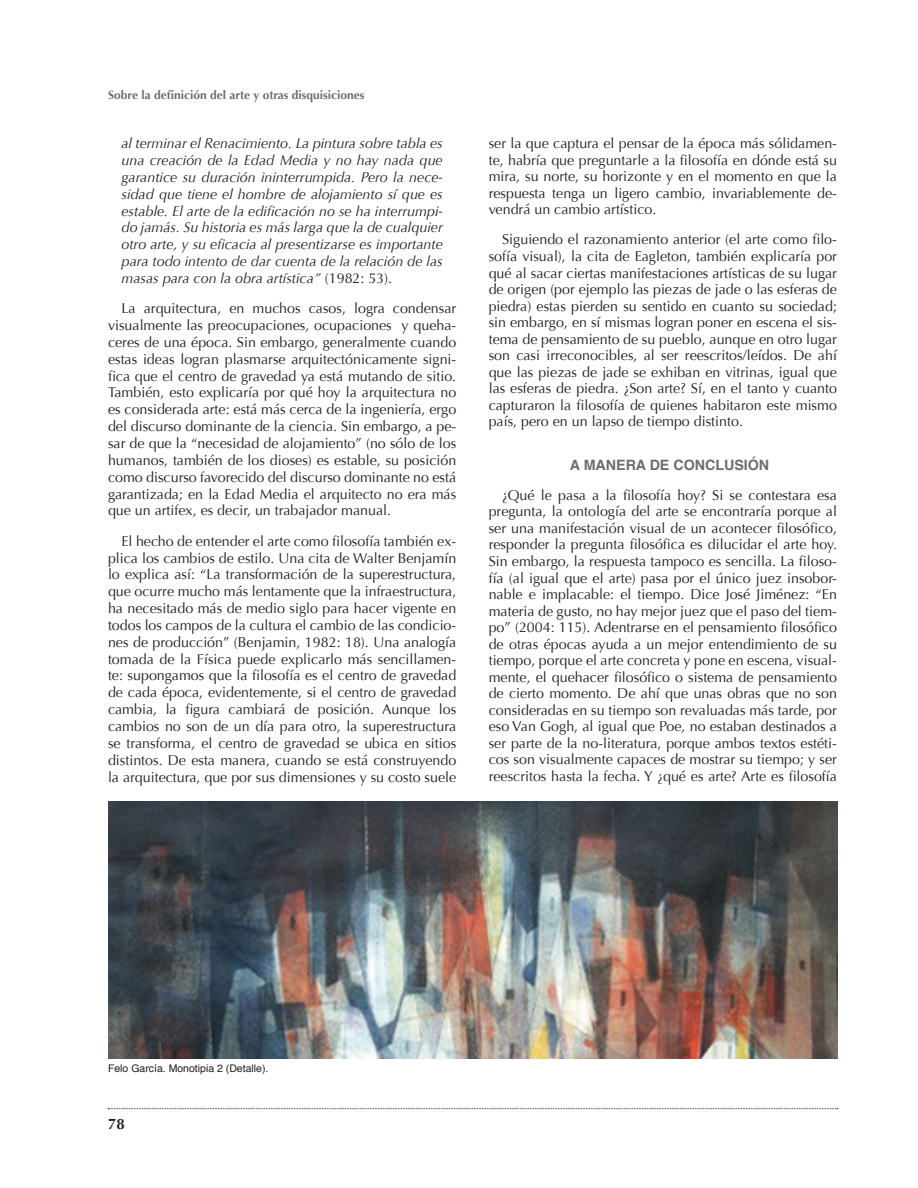
<style>
.page{position:relative;width:918px;height:1188px;background:#fff}
.page>*{position:absolute;margin:0;border:0;box-sizing:border-box;transform-origin:0 0}
.t1{font:700 15px "Optima";color:#231f20}
.t2{font:14.25px/16.5px "Optima";color:#231f20;text-align:justify}
.t3{font:italic 14.25px/16.8px "Optima";color:#231f20;text-align:justify}
.t4{font:700 14.25px "Helvetica";color:#6c6d70}
.t5{font:700 12px "Optima";color:#6c6d70}
.t6{font:10.5px "Helvetica";color:#231f20}
.s1{font-style:normal}
</style>
<div class="page">
<svg style="left:108px;top:1108px;width:730px;height:1px"></svg>
<img style="left:108px;top:802px;width:730px;height:257px">
<p class="t5" style="left:108px;top:88px;width:258px">Sobre la definición del arte y otras disquisiciones</p>
<p class="t3" style="left:122px;top:135px;width:323px">al terminar el Renacimiento. La pintura sobre tabla es una creación de la Edad Media y no hay nada que garantice su duración ininterrumpida. Pero la nece&shy;sidad que tiene el hombre de alojamiento sí que es estable. El arte de la edificación no se ha interrumpi&shy;do jamás. Su historia es más larga que la de cualquier otro arte, y su eficacia al presentizarse es importante para todo intento de dar cuenta de la relación de las masas para con la obra artística” <span class="s1">(1982: 53).</span></p>
<p class="t2" style="left:108px;top:300px;width:350px;text-indent:13px">La arquitectura, en muchos casos, logra condensar visualmente las preocupaciones, ocupaciones y queha&shy;ceres de una época. Sin embargo, generalmente cuando estas ideas logran plasmarse arquitectónicamente signi&shy;fica que el centro de gravedad ya está mutando de sitio.<br>También, esto explicaría por qué hoy la arquitectura no es considerada arte: está más cerca de la ingeniería, ergo del discurso dominante de la ciencia. Sin embargo, a pe&shy;sar de que la “necesidad de alojamiento” (no sólo de los humanos, también de los dioses) es estable, su posición como discurso favorecido del discurso dominante no está garantizada; en la Edad Media el arquitecto no era más que un artifex, es decir, un trabajador manual.</p>
<p class="t2" style="left:108px;top:533px;width:350px;text-indent:13px">El hecho de entender el arte como filosofía también ex&shy;plica los cambios de estilo. Una cita de Walter Benjamín lo explica así: “La transformación de la superestructura, que ocurre mucho más lentamente que la infraestructura, ha necesitado más de medio siglo para hacer vigente en todos los campos de la cultura el cambio de las condicio&shy;nes de producción” (Benjamin, 1982: 18). Una analogía tomada de la Física puede explicarlo más sencillamen&shy;te: supongamos que la filosofía es el centro de gravedad de cada época, evidentemente, si el centro de gravedad cambia, la figura cambiará de posición. Aunque los cambios no son de un día para otro, la superestructura se transforma, el centro de gravedad se ubica en sitios distintos. De esta manera, cuando se está construyendo la arquitectura, que por sus dimensiones y su costo suele</p>
<p class="t2" style="left:489px;top:135px;width:350px">ser la que captura el pensar de la época más sólidamen&shy;te, habría que preguntarle a la filosofía en dónde está su mira, su norte, su horizonte y en el momento en que la respuesta tenga un ligero cambio, invariablemente de&shy;vendrá un cambio artístico.</p>
<p class="t2" style="left:489px;top:232px;width:350px;text-indent:13px">Siguiendo el razonamiento anterior (el arte como filo&shy;sofía visual), la cita de Eagleton, también explicaría por qué al sacar ciertas manifestaciones artísticas de su lugar de origen (por ejemplo las piezas de jade o las esferas de piedra) estas pierden su sentido en cuanto su sociedad; sin embargo, en sí mismas logran poner en escena el sis&shy;tema de pensamiento de su pueblo, aunque en otro lugar son casi irreconocibles, al ser reescritos/leídos. De ahí que las piezas de jade se exhiban en vitrinas, igual que las esferas de piedra. ¿Son arte? Sí, en el tanto y cuanto capturaron la filosofía de quienes habitaron este mismo país, pero en un lapso de tiempo distinto.</p>
<p class="t4" style="left:570px;top:453px;width:201px">A MANERA DE CONCLUSIÓN</p>
<p class="t2" style="left:489px;top:487px;width:350px;text-indent:13px">¿Qué le pasa a la filosofía hoy? Si se contestara esa pregunta, la ontología del arte se encontraría porque al ser una manifestación visual de un acontecer filosófico, responder la pregunta filosófica es dilucidar el arte hoy.<br>Sin embargo, la respuesta tampoco es sencilla. La filoso&shy;fía (al igual que el arte) pasa por el único juez insobor&shy;nable e implacable: el tiempo. Dice José Jiménez: “En materia de gusto, no hay mejor juez que el paso del tiem&shy;po” (2004: 115). Adentrarse en el pensamiento filosófico de otras épocas ayuda a un mejor entendimiento de su tiempo, porque el arte concreta y pone en escena, visual&shy;mente, el quehacer filosófico o sistema de pensamiento de cierto momento. De ahí que unas obras que no son consideradas en su tiempo son revaluadas más tarde, por eso Van Gogh, al igual que Poe, no estaban destinados a ser parte de la no-literatura, porque ambos textos estéti&shy;cos son visualmente capaces de mostrar su tiempo; y ser reescritos hasta la fecha. Y ¿qué es arte? Arte es filosofía</p>
<p class="t6" style="left:108px;top:1061px;width:162px">Felo García. Monotipia 2 (Detalle).</p>
<p class="t1" style="left:108px;top:1115px;width:18px">78</p>
</div>
